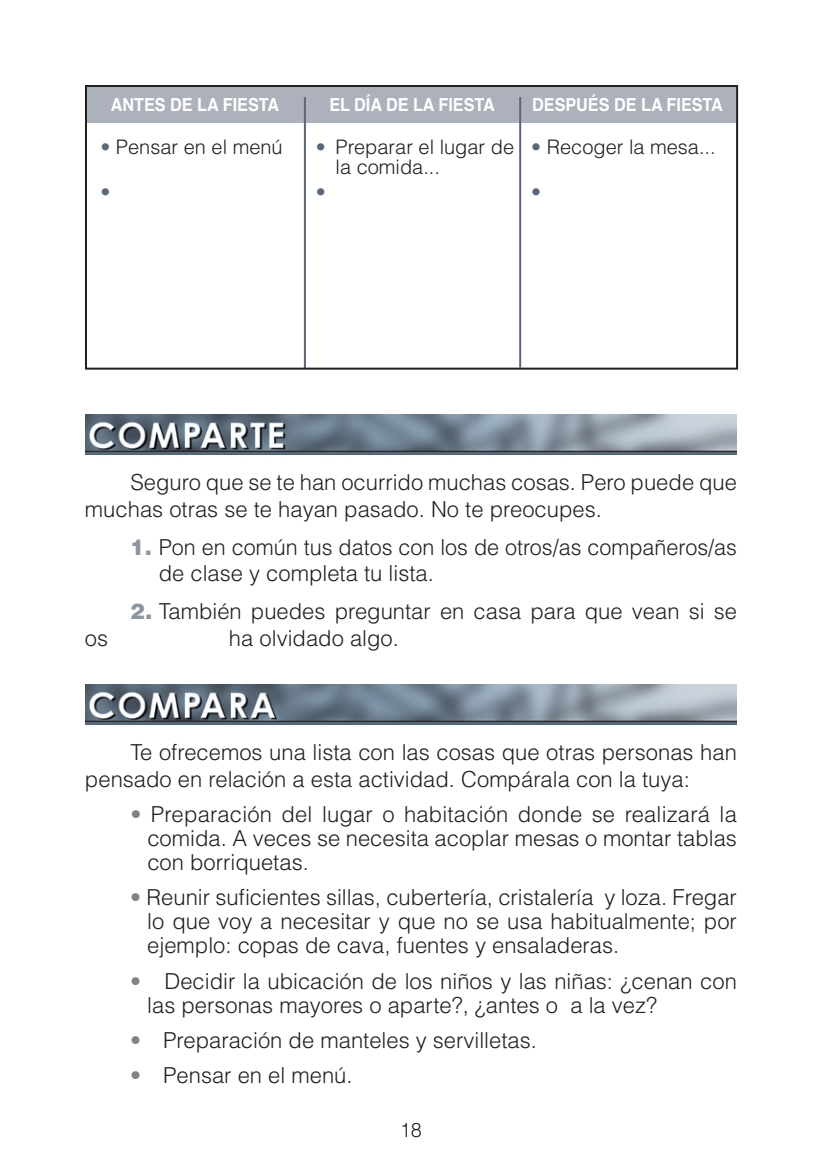
<style>
.page{position:relative;width:822px;height:1168px;background:#fff}
.page>*{position:absolute;margin:0;border:0;box-sizing:border-box;transform-origin:0 0}
.t1{font:300 22px/24px "Helvetica";color:#231f20}
.t2{font:300 20px/20px "Helvetica";color:#231f20}
.t3{font:300 20px "Helvetica";color:#596778}
.t4{font:700 18px "Helvetica";color:#fff;scale:.9 1}
.s1{color:#596778}
.s2{font-weight:900;color:#8e96a3}
.s3{color:#808285}
</style>
<div class="page">
<img style="left:85px;top:415px;width:652px;height:40px">
<img style="left:85px;top:684px;width:652px;height:40px">
<div style="left:86px;top:86px;width:650px;height:36px;background:#adb1bb"></div>
<hr style="left:304px;top:97px;width:2px;height:272px;background:#596778">
<div style="left:85px;top:85px;width:653px;height:285px;border:2px solid #231f20"></div>
<hr style="left:519px;top:97px;width:2px;height:271px;background:#596778">
<p class="t4" style="left:111px;top:94px;width:189px">ANTES DE LA FIESTA</p>
<p class="t4" style="left:329px;top:94px;width:186px">EL DÍA DE LA FIESTA</p>
<p class="t4" style="left:532px;top:94px;width:214px">DESPUÉS DE LA FIESTA</p>
<p class="t2" style="left:100px;top:136px;width:184px"><span class="s1">•</span> Pensar en el menú</p>
<p class="t3" style="left:100px;top:179px;width:11px">•</p>
<p class="t2" style="left:336px;top:136px;width:180px;text-indent:-20px"><span class="s1">•</span> Preparar el lugar de la comida...</p>
<p class="t3" style="left:316px;top:180px;width:11px">•</p>
<p class="t2" style="left:531px;top:136px;width:186px"><span class="s1">•</span> Recoger la mesa...</p>
<p class="t3" style="left:531px;top:179px;width:11px">•</p>
<p class="t1" style="left:85px;top:468px;width:654px;line-height:26.6px;text-indent:45px">Seguro que se te han ocurrido muchas cosas. Pero puede que muchas otras se te hayan pasado. No te preocupes.</p>
<p class="t1" style="left:159px;top:533px;width:580px;line-height:26.6px;text-indent:-28px"><span class="s2">1.</span> Pon en común tus datos con los de otros/as compañeros/as de clase y completa tu lista.</p>
<p class="t1" style="left:130px;top:599px;width:608px"><span class="s2">2.</span> También puedes preguntar en casa para que vean si se</p>
<p class="t1" style="left:85px;top:625px;width:25px">os</p>
<p class="t1" style="left:229px;top:625px;width:171px">ha olvidado algo.</p>
<p class="t1" style="left:85px;top:738px;width:653px;line-height:26.6px;text-indent:45px">Te ofrecemos una lista con las cosas que otras personas han pensado en relación a esta actividad. Compárala con la tuya:</p>
<p class="t1" style="left:147px;top:801px;width:591px;text-align:justify;text-indent:-17px"><span class="s3">•</span> Preparación del lugar o habitación donde se realizará la comida. A veces se necesita acoplar mesas o montar tablas con borriquetas.</p>
<p class="t1" style="left:147px;top:885px;width:591px;text-align:justify;text-indent:-17px"><span class="s3">•</span> Reunir suficientes sillas, cubertería, cristalería y loza. Fregar lo que voy a necesitar y que no se usa habitualmente; por ejemplo: copas de cava, fuentes y ensaladeras.</p>
<p class="t1" style="left:147px;top:968px;width:591px;text-indent:-17px"><span class="s3">•</span> Decidir la ubicación de los niños y las niñas: ¿cenan con las personas mayores o aparte?, ¿antes o a la vez?</p>
<p class="t1" style="left:130px;top:1027px;width:408px"><span class="s3">•</span> Preparación de manteles y servilletas.</p>
<p class="t1" style="left:130px;top:1063px;width:224px"><span class="s3">•</span> Pensar en el menú.</p>
<p class="t2" style="left:400px;top:1119px;width:24px">18</p>
</div>
